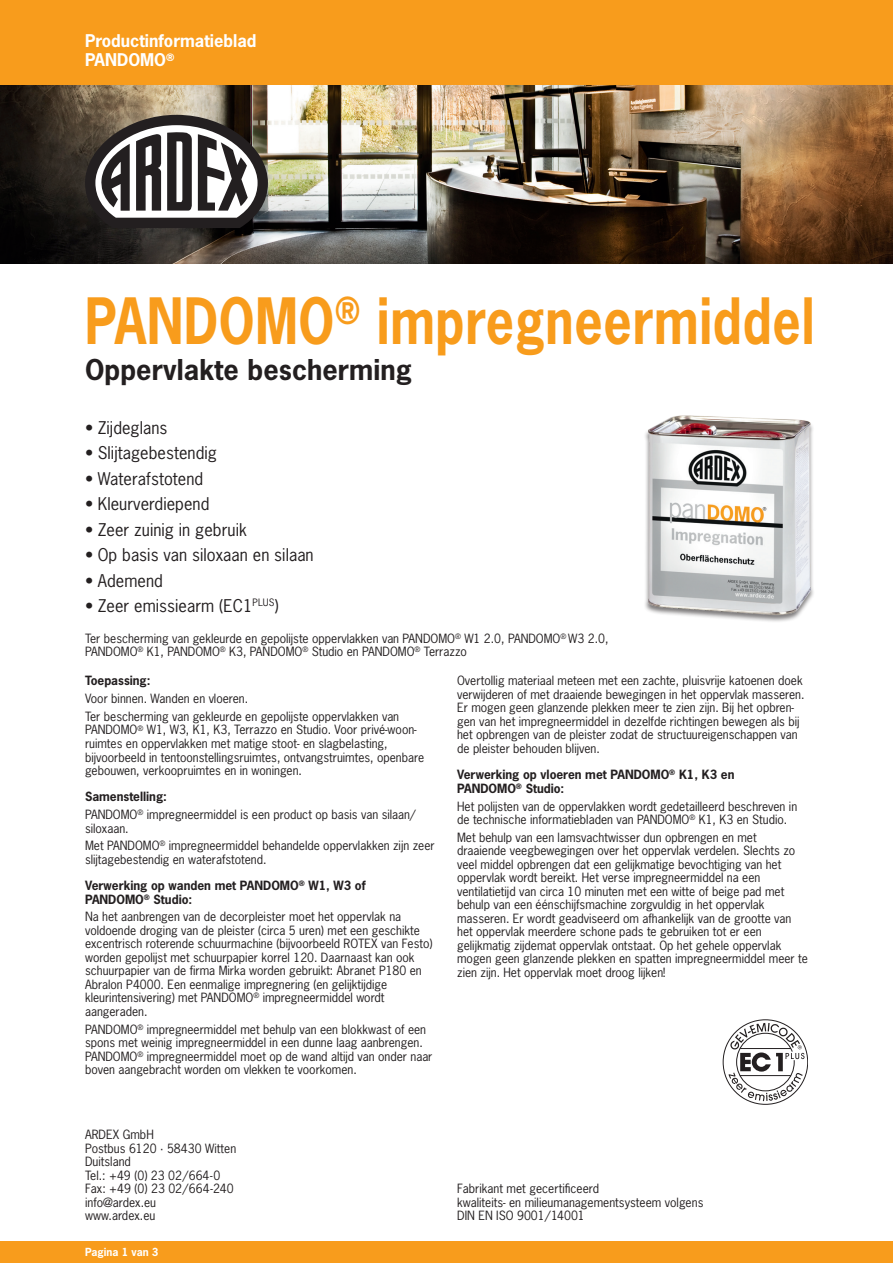
<style>
.page{position:relative;width:893px;height:1263px;background:#fff}
.page>*{position:absolute;margin:0;border:0;box-sizing:border-box;transform-origin:0 0}
.t1{font:700 60px "News Gothic Std";letter-spacing:.015em;color:#f89c1c;scale:.83 1}
.t2{font:700 27px "News Gothic Std";letter-spacing:.005em;color:#231f20}
.t3{font:16.5px "News Gothic Std";letter-spacing:.005em;color:#231f20}
.t4{font:700 16.5px/19.5px "News Gothic Std";color:#fff}
.t5{font:12px/13.5px "News Gothic Std";color:#231f20}
.t6{font:700 12px/26.2px "News Gothic Std";color:#231f20}
.t7{font:700 10.5px "News Gothic Std";color:#fff}
.s1{font-weight:700}
.s2{font-weight:400}
</style>
<div class="page">
<div style="left:0;top:0;width:893px;height:85px;background:#f89c1c"></div>
<div style="left:0;top:1242px;width:893px;height:21px;background:#f89c1c"></div>
<img style="left:0;top:85px;width:893px;height:179px">
<div style="left:644px;top:416px;width:171px;height:207px;background:#231f20;opacity:.6"></div>
<img style="left:647px;top:415px;width:165px;height:201px">
<svg style="left:85px;top:115px;width:183px;height:113px"></svg>
<svg style="left:723px;top:1019px;width:85px;height:85px"></svg>
<h3 class="t4" style="left:85px;top:31px;width:173px">Productinformatieblad<br>PANDOMO<sup>®</sup></h3>
<h1 class="t1" style="left:85px;top:282px;width:880px">PANDOMO<sup>®</sup> impregneermiddel</h1>
<h2 class="t2" style="left:85px;top:352px;width:328px">Oppervlakte bescherming</h2>
<h3 class="t3" style="left:85px;top:417px;width:84px">• Zijdeglans</h3>
<h3 class="t3" style="left:85px;top:442px;width:133px">• Slijtagebestendig</h3>
<h3 class="t3" style="left:85px;top:468px;width:120px">• Waterafstotend</h3>
<h3 class="t3" style="left:85px;top:493px;width:126px">• Kleurverdiepend</h3>
<h3 class="t3" style="left:85px;top:519px;width:163px">• Zeer zuinig in gebruik</h3>
<h3 class="t3" style="left:85px;top:544px;width:230px">• Op basis van siloxaan en silaan</h3>
<h3 class="t3" style="left:85px;top:570px;width:79px">• Ademend</h3>
<h3 class="t3" style="left:85px;top:595px;width:195px">• Zeer emissiearm (EC1<sup>PLUS</sup>)</h3>
<p class="t5" style="left:85px;top:632px;width:525px">Ter bescherming van gekleurde en gepolijste oppervlakken van PANDOMO<sup>®</sup> W1 2.0, PANDOMO<sup>®</sup> W3 2.0,<br>PANDOMO<sup>®</sup> K1, PANDOMO<sup>®</sup> K3, PANDOMO<sup>®</sup> Studio en PANDOMO<sup>®</sup> Terrazzo</p>
<p class="t6" style="left:85px;top:668px;width:67px">Toepassing:</p>
<p class="t5" style="left:85px;top:690px;width:316px;line-height:17.7px">Voor binnen. Wanden en vloeren.<br>Ter bescherming van gekleurde en gepolijste oppervlakken van</p>
<p class="t5" style="left:85px;top:723px;width:341px">PANDOMO<sup>®</sup> W1, W3, K1, K3, Terrazzo en Studio. Voor privé-woon&shy;ruimtes en oppervlakken met matige stoot- en slagbelasting, bijvoorbeeld in tentoonstellingsruimtes, ontvangstruimtes, openbare gebouwen, verkoopruimtes en in woningen.</p>
<p class="t5" style="left:85px;top:788px;width:332px;line-height:17.7px"><span class="s1">Samenstelling:<br></span>PANDOMO<sup>®</sup> impregneermiddel is een product op basis van silaan/</p>
<p class="t5" style="left:85px;top:819px;width:351px;line-height:17.7px">siloxaan.<br>Met PANDOMO<sup>®</sup> impregneermiddel behandelde oppervlakken zijn zeer</p>
<p class="t6" style="left:85px;top:846px;width:282px"><span class="s2">slijtagebestendig en waterafstotend.<br></span>Verwerking op wanden met PANDOMO<sup>®</sup> W1, W3 of</p>
<p class="t5" style="left:85px;top:890px;width:318px;line-height:17.7px"><span class="s1">PANDOMO</span><sup>®</sup> <span class="s1">Studio:<br></span>Na het aanbrengen van de decorpleister moet het oppervlak na</p>
<p class="t5" style="left:85px;top:923px;width:349px">voldoende droging van de pleister (circa 5 uren) met een geschikte excentrisch roterende schuurmachine (bijvoorbeeld ROTEX van Festo) worden gepolijst met schuurpapier korrel 120. Daarnaast kan ook schuurpapier van de firma Mirka worden gebruikt: Abranet P180 en Abralon P4000. Een eenmalige impregnering (en gelijktijdige kleurintensivering) met PANDOMO<sup>®</sup> impregneermiddel wordt aangeraden.</p>
<p class="t5" style="left:85px;top:1022px;width:349px">PANDOMO<sup>®</sup> impregneermiddel met behulp van een blokkwast of een spons met weinig impregneermiddel in een dunne laag aanbrengen.<br>PANDOMO<sup>®</sup> impregneermiddel moet op de wand altijd van onder naar boven aangebracht worden om vlekken te voorkomen.</p>
<p class="t5" style="left:85px;top:1128px;width:153px">ARDEX GmbH<br>Postbus 6120 · 58430 Witten<br>Duitsland<br>Tel.: +49 (0) 23 02/664-0<br>Fax: +49 (0) 23 02/664-240 info@ardex.eu<br>www.ardex.eu</p>
<p class="t7" style="left:85px;top:1245px;width:75px">Pagina 1 van 3</p>
<p class="t5" style="left:457px;top:674px;width:349px">Overtollig materiaal meteen met een zachte, pluisvrije katoenen doek verwijderen of met draaiende bewegingen in het oppervlak masseren.<br>Er mogen geen glanzende plekken meer te zien zijn. Bij het opbren&shy;gen van het impregneermiddel in dezelfde richtingen bewegen als bij het opbrengen van de pleister zodat de structuureigenschappen van de pleister behouden blijven.</p>
<p class="t6" style="left:457px;top:768px;width:279px;line-height:13.5px">Verwerking op vloeren met PANDOMO<sup>®</sup> K1, K3 en<br>PANDOMO<sup>®</sup> Studio:</p>
<p class="t5" style="left:457px;top:799px;width:342px">Het polijsten van de oppervlakken wordt gedetailleerd beschreven in de technische informatiebladen van PANDOMO<sup>®</sup> K1, K3 en Studio.</p>
<p class="t5" style="left:457px;top:830px;width:352px">Met behulp van een lamsvachtwisser dun opbrengen en met draaiende veegbewegingen over het oppervlak verdelen. Slechts zo veel middel opbrengen dat een gelijkmatige bevochtiging van het oppervlak wordt bereikt. Het verse impregneermiddel na een ventilatietijd van circa 10 minuten met een witte of beige pad met behulp van een éénschijfsmachine zorgvuldig in het oppervlak masseren. Er wordt geadviseerd om afhankelijk van de grootte van het oppervlak meerdere schone pads te gebruiken tot er een gelijkmatig zijdemat oppervlak ontstaat. Op het gehele oppervlak mogen geen glanzende plekken en spatten impregneermiddel meer te zien zijn. Het oppervlak moet droog lijken!</p>
<p class="t5" style="left:457px;top:1182px;width:248px">Fabrikant met gecertificeerd<br>kwaliteits- en milieumanagementsysteem volgens<br>DIN EN ISO 9001/14001</p>
</div>
